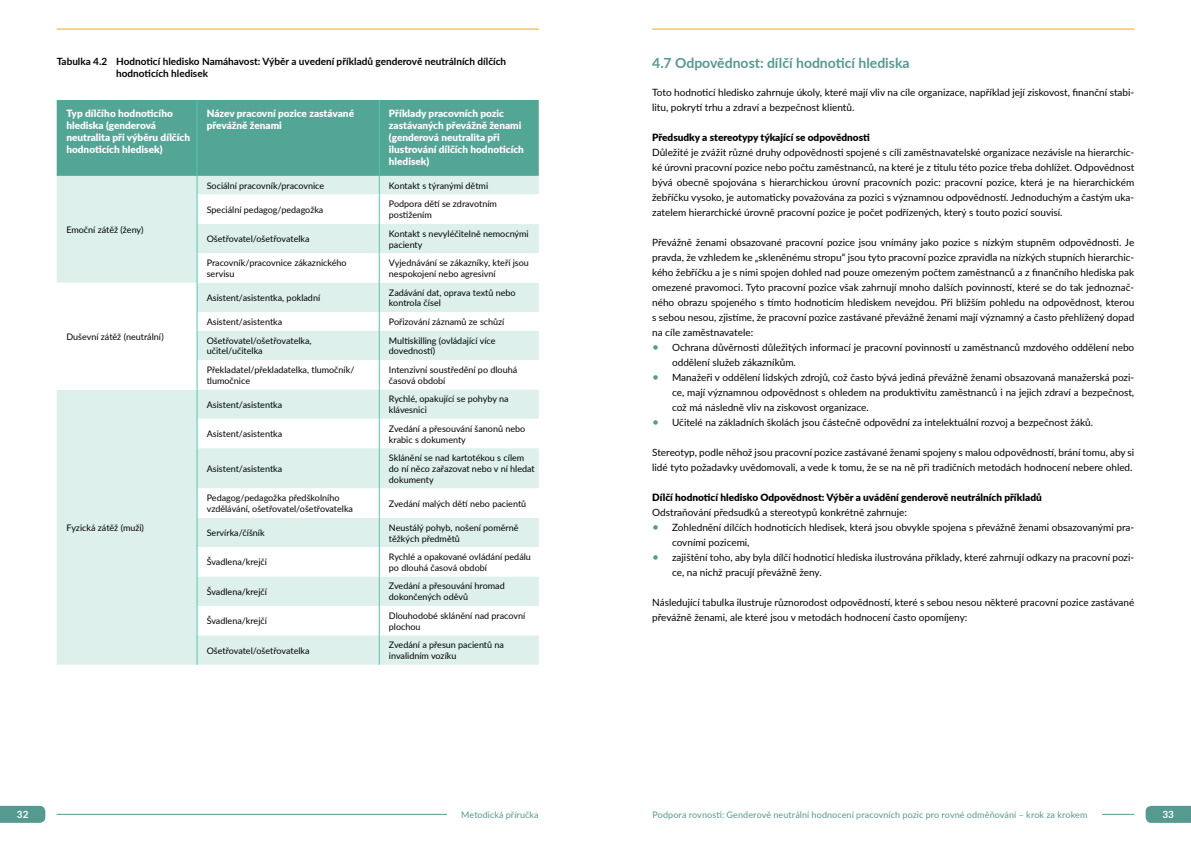
<style>
.page{position:relative;width:1191px;height:842px;background:#fff}
.page>*{position:absolute;margin:0;border:0;box-sizing:border-box;transform-origin:0 0}
.t1{font:700 14px "Lato";color:#559991}
.t2{font:10px/15px "Lato";color:#000}
.t3{font:900 10px/12px "Lato";color:#fff}
.t4{font:900 10px "Lato";color:#000}
.t5{font:700 10px/12px "Lato";color:#000}
.t6{font:700 10px "Lato";color:#fff}
.t7{font:9px/10.8px "Lato";color:#000}
.t8{font:9px "Lato";letter-spacing:.01em;color:#559991}
.s1{font-size:12px;color:#559991}
</style>
<div class="page">
<hr style="left:652px;top:29px;width:482px;height:1px;background:#faa61a">
<hr style="left:57px;top:29px;width:482px;height:1px;background:#faa61a">
<hr style="left:652px;top:814px;width:482px;height:1px;background:#559991">
<svg style="left:1145px;top:806px;width:46px;height:17px"></svg>
<div style="left:652px;top:806px;width:449px;height:17px;background:#fff"></div>
<hr style="left:57px;top:814px;width:482px;height:1px;background:#559991">
<svg style="left:0;top:806px;width:45px;height:17px"></svg>
<div style="left:447px;top:806px;width:92px;height:17px;background:#fff"></div>
<div style="left:57px;top:194px;width:482px;height:471px;background:#ddf0ec"></div>
<svg style="left:198px;top:194px;width:341px;height:441px"></svg>
<div style="left:57px;top:283px;width:140px;height:106px;background:#fff"></div>
<svg style="left:57px;top:100px;width:482px;height:94px;background:#6db3a6"></svg>
<hr style="left:197px;top:194px;width:1px;height:30px;background:#57c2b3">
<hr style="left:379px;top:194px;width:1px;height:30px;background:#57c2b3">
<svg style="left:197px;top:224px;width:1px;height:29px"></svg>
<svg style="left:379px;top:224px;width:1px;height:29px"></svg>
<hr style="left:197px;top:253px;width:1px;height:30px;background:#57c2b3">
<hr style="left:379px;top:253px;width:1px;height:30px;background:#57c2b3">
<svg style="left:197px;top:283px;width:1px;height:106px"></svg>
<svg style="left:379px;top:283px;width:1px;height:106px"></svg>
<hr style="left:197px;top:389px;width:1px;height:30px;background:#57c2b3">
<hr style="left:379px;top:389px;width:1px;height:30px;background:#57c2b3">
<svg style="left:197px;top:419px;width:1px;height:29px"></svg>
<svg style="left:379px;top:419px;width:1px;height:29px"></svg>
<hr style="left:197px;top:448px;width:1px;height:40px;background:#57c2b3">
<hr style="left:379px;top:448px;width:1px;height:40px;background:#57c2b3">
<hr style="left:197px;top:488px;width:1px;height:30px;background:#57c2b3">
<hr style="left:379px;top:488px;width:1px;height:30px;background:#57c2b3">
<svg style="left:197px;top:518px;width:1px;height:58px"></svg>
<svg style="left:379px;top:518px;width:1px;height:58px"></svg>
<hr style="left:197px;top:576px;width:1px;height:30px;background:#57c2b3">
<hr style="left:379px;top:576px;width:1px;height:30px;background:#57c2b3">
<svg style="left:197px;top:606px;width:1px;height:29px"></svg>
<svg style="left:379px;top:606px;width:1px;height:29px"></svg>
<hr style="left:197px;top:635px;width:1px;height:30px;background:#57c2b3">
<hr style="left:379px;top:635px;width:1px;height:30px;background:#57c2b3">
<p class="t5" style="left:116px;top:55px;width:391px;text-indent:-60px">Tabulka 4.2 Hodnoticí hledisko Namáhavost: Výběr a uvedení příkladů genderově neutrálních dílčích hodnoticích hledisek</p>
<p class="t3" style="left:66px;top:106px;width:125px">Typ dílčího hodnoticího hlediska (genderová neutralita při výběru dílčích hodnoticích hledisek)</p>
<p class="t3" style="left:207px;top:106px;width:149px">Název pracovní pozice zastávané převážně ženami</p>
<p class="t3" style="left:389px;top:106px;width:136px">Příklady pracovních pozic zastávaných převážně ženami (genderová neutralita při ilustrování dílčích hodnoticích hledisek)</p>
<p class="t7" style="left:66px;top:224px;width:79px">Emoční zátěž (ženy)</p>
<p class="t7" style="left:66px;top:331px;width:99px">Duševní zátěž (neutrální)</p>
<p class="t7" style="left:66px;top:522px;width:79px">Fyzická zátěž (muži)</p>
<p class="t7" style="left:207px;top:180px;width:119px">Sociální pracovník/pracovnice</p>
<p class="t7" style="left:389px;top:180px;width:101px">Kontakt s týranými dětmi</p>
<p class="t7" style="left:207px;top:204px;width:118px">Speciální pedagog/pedagožka</p>
<p class="t7" style="left:389px;top:198px;width:109px">Podpora dětí se zdravotním postižením</p>
<p class="t7" style="left:207px;top:233px;width:104px">Ošetřovatel/ošetřovatelka</p>
<p class="t7" style="left:389px;top:228px;width:141px">Kontakt s nevyléčitelně nemocnými pacienty</p>
<p class="t7" style="left:207px;top:257px;width:141px">Pracovník/pracovnice zákaznického servisu</p>
<p class="t7" style="left:389px;top:257px;width:141px">Vyjednávání se zákazníky, kteří jsou nespokojení nebo agresivní</p>
<p class="t7" style="left:207px;top:292px;width:115px">Asistent/asistentka, pokladní</p>
<p class="t7" style="left:389px;top:286px;width:128px">Zadávání dat, oprava textů nebo kontrola čísel</p>
<p class="t7" style="left:207px;top:316px;width:77px">Asistent/asistentka</p>
<p class="t7" style="left:389px;top:316px;width:117px">Pořizování záznamů ze schůzí</p>
<p class="t7" style="left:207px;top:334px;width:106px">Ošetřovatel/ošetřovatelka, učitel/učitelka</p>
<p class="t7" style="left:389px;top:334px;width:108px">Multiskilling (ovládající více dovedností)</p>
<p class="t7" style="left:207px;top:364px;width:149px">Překladatel/překladatelka, tlumočník/ tlumočnice</p>
<p class="t7" style="left:389px;top:364px;width:130px">Intenzivní soustředění po dlouhá časová období</p>
<p class="t7" style="left:207px;top:399px;width:77px">Asistent/asistentka</p>
<p class="t7" style="left:389px;top:393px;width:121px">Rychlé, opakující se pohyby na klávesnici</p>
<p class="t7" style="left:207px;top:428px;width:77px">Asistent/asistentka</p>
<p class="t7" style="left:389px;top:423px;width:138px">Zvedání a přesouvání šanonů nebo krabic s dokumenty</p>
<p class="t7" style="left:207px;top:463px;width:77px">Asistent/asistentka</p>
<p class="t7" style="left:389px;top:452px;width:147px">Sklánění se nad kartotékou s cílem do ní něco zařazovat nebo v ní hledat dokumenty</p>
<p class="t7" style="left:207px;top:492px;width:148px">Pedagog/pedagožka předškolního vzdělávání, ošetřovatel/ošetřovatelka</p>
<p class="t7" style="left:389px;top:498px;width:139px">Zvedání malých dětí nebo pacientů</p>
<p class="t7" style="left:207px;top:527px;width:60px">Servírka/číšník</p>
<p class="t7" style="left:389px;top:522px;width:131px">Neustálý pohyb, nošení poměrně těžkých předmětů</p>
<p class="t7" style="left:207px;top:556px;width:62px">Švadlena/krejčí</p>
<p class="t7" style="left:389px;top:551px;width:143px">Rychlé a opakované ovládání pedálu po dlouhá časová období</p>
<p class="t7" style="left:207px;top:586px;width:62px">Švadlena/krejčí</p>
<p class="t7" style="left:389px;top:580px;width:117px">Zvedání a přesouvání hromad dokončených oděvů</p>
<p class="t7" style="left:207px;top:615px;width:62px">Švadlena/krejčí</p>
<p class="t7" style="left:389px;top:610px;width:138px">Dlouhodobé sklánění nad pracovní plochou</p>
<p class="t7" style="left:207px;top:645px;width:104px">Ošetřovatel/ošetřovatelka</p>
<p class="t7" style="left:389px;top:639px;width:117px">Zvedání a přesun pacientů na invalidním vozíku</p>
<h1 class="t1" style="left:652px;top:53px;width:259px">4.7 Odpovědnost: dílčí hodnoticí hlediska</h1>
<p class="t2" style="left:652px;top:84px;width:483px">Toto hodnoticí hledisko zahrnuje úkoly, které mají vliv na cíle organizace, například její ziskovost, finanční stabi&shy;litu, pokrytí trhu a zdraví a bezpečnost klientů.</p>
<p class="t4" style="left:652px;top:130px;width:219px">Předsudky a stereotypy týkající se odpovědnosti</p>
<p class="t2" style="left:652px;top:144px;width:483px;text-align:justify">Důležité je zvážit různé druhy odpovědnosti spojené s cíli zaměstnavatelské organizace nezávisle na hierarchic&shy;ké úrovni pracovní pozice nebo počtu zaměstnanců, na které je z titulu této pozice třeba dohlížet. Odpovědnost bývá obecně spojována s hierarchickou úrovní pracovních pozic: pracovní pozice, která je na hierarchickém žebříčku vysoko, je automaticky považována za pozici s významnou odpovědností. Jednoduchým a častým uka&shy;zatelem hierarchické úrovně pracovní pozice je počet podřízených, který s touto pozicí souvisí.</p>
<p class="t2" style="left:652px;top:234px;width:483px;text-align:justify">Převážně ženami obsazované pracovní pozice jsou vnímány jako pozice s nízkým stupněm odpovědnosti. Je pravda, že vzhledem ke „skleněnému stropu“ jsou tyto pracovní pozice zpravidla na nízkých stupních hierarchic&shy;kého žebříčku a je s nimi spojen dohled nad pouze omezeným počtem zaměstnanců a z fi nančního hlediska pak omezené pravomoci. Tyto pracovní pozice však zahrnují mnoho dalších povinností, které se do tak jednoznač&shy;ného obrazu spojeného s tímto hodnoticím hlediskem nevejdou. Při bližším pohledu na odpovědnost, kterou s sebou nesou, zjistíme, že pracovní pozice zastávané převážně ženami mají významný a často přehlížený dopad na cíle zaměstnavatele:</p>
<p class="t2" style="left:672px;top:339px;width:464px;text-indent:-20px"><span class="s1">•</span> Ochrana důvěrnosti důležitých informací je pracovní povinností u zaměstnanců mzdového oddělení nebo oddělení služeb zákazníkům.</p>
<p class="t2" style="left:672px;top:369px;width:464px;text-align:justify;text-indent:-20px"><span class="s1">•</span> Manažeři v oddělení lidských zdrojů, což často bývá jediná převážně ženami obsazovaná manažerská pozi&shy;ce, mají významnou odpovědnost s ohledem na produktivitu zaměstnanců i na jejich zdraví a bezpečnost, což má následně vliv na ziskovost organizace.</p>
<p class="t2" style="left:652px;top:414px;width:442px"><span class="s1">•</span> Učitelé na základních školách jsou částečně odpovědní za intelektuální rozvoj a bezpečnost žáků.</p>
<p class="t2" style="left:652px;top:444px;width:483px">Stereotyp, podle něhož jsou pracovní pozice zastávané ženami spojeny s malou odpovědností, brání tomu, aby si lidé tyto požadavky uvědomovali, a vede k tomu, že se na ně při tradičních metodách hodnocení nebere ohled.</p>
<p class="t4" style="left:652px;top:490px;width:391px">Dílčí hodnoticí hledisko Odpovědnost: Výběr a uvádění genderově neutrálních příkladů</p>
<p class="t2" style="left:652px;top:504px;width:256px">Odstraňování předsudků a stereotypů konkrétně zahrnuje:</p>
<p class="t2" style="left:672px;top:519px;width:464px;text-indent:-20px"><span class="s1">•</span> Zohlednění dílčích hodnoticích hledisek, která jsou obvykle spojena s převážně ženami obsazovanými pra&shy;covními pozicemi,</p>
<p class="t2" style="left:672px;top:549px;width:464px;text-indent:-20px"><span class="s1">•</span> zajištění toho, aby byla dílčí hodnoticí hlediska ilustrována příklady, které zahrnují odkazy na pracovní pozi&shy;ce, na nichž pracují převážně ženy.</p>
<p class="t2" style="left:652px;top:594px;width:483px">Následující tabulka ilustruje různorodost odpovědností, které s sebou nesou některé pracovní pozice zastávané převážně ženami, ale které jsou v metodách hodnocení často opomíjeny:</p>
<p class="t6" style="left:17px;top:807px;width:13px">32</p>
<p class="t8" style="left:461px;top:808px;width:79px">Metodická příručka</p>
<p class="t8" style="left:652px;top:808px;width:436px">Podpora rovnosti: Genderově neutrální hodnocení pracovních pozic pro rovné odměňování – krok za krokem</p>
<p class="t6" style="left:1162px;top:807px;width:13px">33</p>
</div>
